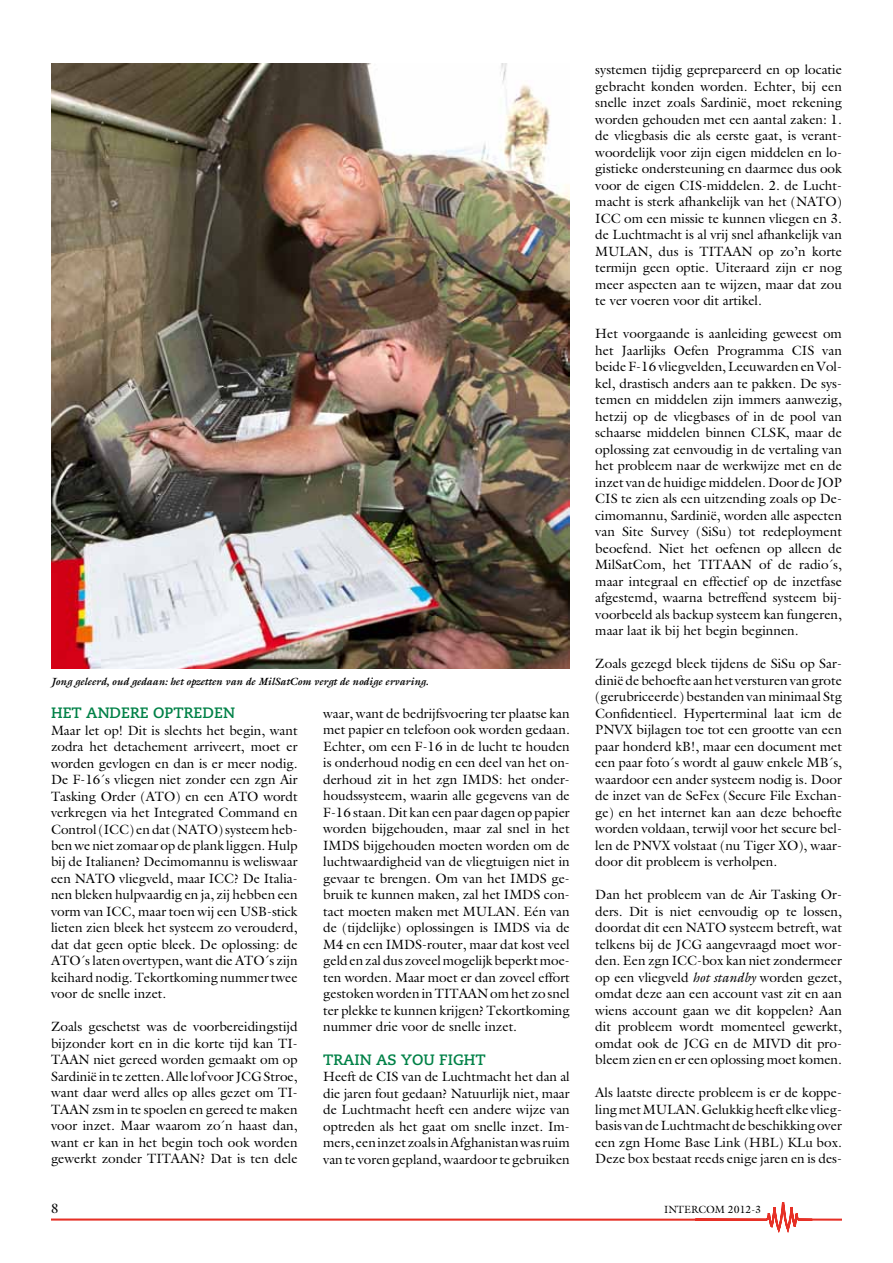
<style>
.page{position:relative;width:893px;height:1263px;background:#fff}
.page>*{position:absolute;margin:0;border:0;box-sizing:border-box;transform-origin:0 0}
.t1{font:700 15px "Caecilia";color:#008147}
.t2{font:13.5px/16.5px "Galliard Std";color:#000;text-align:justify}
.t3{font:italic 700 10.5px "Galliard Std";color:#000}
.t4{font:10.5px "Galliard Std";color:#000}
.s1{font-style:italic}
</style>
<div class="page">
<svg style="left:51px;top:1202px;width:791px;height:31px"></svg>
<img style="left:51px;top:64px;width:519px;height:604px">
<p class="t3" style="left:51px;top:675px;width:379px">Jong geleerd, oud gedaan: het opzetten van de MilSatCom vergt de nodige ervaring.</p>
<p class="t1" style="left:51px;top:704px;width:185px">HET ANDERE OPTREDEN</p>
<p class="t2" style="left:51px;top:721px;width:248px">Maar let op! Dit is slechts het begin, want zodra het detachement arriveert, moet er worden gevlogen en dan is er meer nodig.<br>De F-16´s vliegen niet zonder een zgn Air Tasking Order (ATO) en een ATO wordt verkregen via het Integrated Command en Control (ICC) en dat (NATO) systeem heb&shy;ben we niet zomaar op de plank liggen. Hulp bij de Italianen? Decimomannu is weliswaar een NATO vliegveld, maar ICC? De Italia&shy;nen bleken hulpvaardig en ja, zij hebben een vorm van ICC, maar toen wij een USB-stick lieten zien bleek het systeem zo verouderd, dat dat geen optie bleek. De oplossing: de ATO´s laten overtypen, want die ATO´s zijn keihard nodig. Tekortkoming nummer twee voor de snelle inzet.</p>
<p class="t2" style="left:51px;top:1018px;width:248px">Zoals geschetst was de voorbereidingstijd bijzonder kort en in die korte tijd kan TI-TAAN niet gereed worden gemaakt om op Sardinië in te zetten. Alle lof voor JCG Stroe, want daar werd alles op alles gezet om TI-TAAN zsm in te spoelen en gereed te maken voor inzet. Maar waarom zo´n haast dan, want er kan in het begin toch ook worden gewerkt zonder TITAAN? Dat is ten dele</p>
<p class="t2" style="left:323px;top:705px;width:248px">waar, want de bedrijfsvoering ter plaatse kan met papier en telefoon ook worden gedaan.<br>Echter, om een F-16 in de lucht te houden is onderhoud nodig en een deel van het on&shy;derhoud zit in het zgn IMDS: het onder&shy;houdssysteem, waarin alle gegevens van de F-16 staan. Dit kan een paar dagen op papier worden bijgehouden, maar zal snel in het IMDS bijgehouden moeten worden om de luchtwaardigheid van de vliegtuigen niet in gevaar te brengen. Om van het IMDS ge&shy;bruik te kunnen maken, zal het IMDS con&shy;tact moeten maken met MULAN. Eén van de (tijdelijke) oplossingen is IMDS via de M4 en een IMDS-router, maar dat kost veel geld en zal dus zoveel mogelijk beperkt moe&shy;ten worden. Maar moet er dan zoveel effort gestoken worden in TITAAN om het zo snel ter plekke te kunnen krijgen? Tekortkoming nummer drie voor de snelle inzet.</p>
<p class="t1" style="left:323px;top:1050px;width:164px">TRAIN AS YOU FIGHT</p>
<p class="t2" style="left:323px;top:1068px;width:248px">Heeft de CIS van de Luchtmacht het dan al die jaren fout gedaan? Natuurlijk niet, maar de Luchtmacht heeft een andere wijze van optreden als het gaat om snelle inzet. Im&shy;mers, een inzet zoals in Afghanistan was ruim van te voren gepland, waardoor te gebruiken</p>
<p class="t2" style="left:595px;top:61px;width:248px">systemen tijdig geprepareerd en op locatie gebracht konden worden. Echter, bij een snelle inzet zoals Sardinië, moet rekening worden gehouden met een aantal zaken: 1. de vliegbasis die als eerste gaat, is verant&shy;woordelijk voor zijn eigen middelen en lo&shy;gistieke ondersteuning en daarmee dus ook voor de eigen CIS-middelen. 2. de Lucht&shy;macht is sterk afhankelijk van het (NATO)<br>ICC om een missie te kunnen vliegen en 3. de Luchtmacht is al vrij snel afhankelijk van MULAN, dus is TITAAN op zo’n korte termijn geen optie. Uiteraard zijn er nog meer aspecten aan te wijzen, maar dat zou te ver voeren voor dit artikel.</p>
<p class="t2" style="left:595px;top:325px;width:248px">Het voorgaande is aanleiding geweest om het Jaarlijks Oefen Programma CIS van beide F-16 vliegvelden, Leeuwarden en Vol&shy;kel, drastisch anders aan te pakken. De sys&shy;temen en middelen zijn immers aanwezig, hetzij op de vliegbases of in de pool van schaarse middelen binnen CLSK, maar de oplossing zat eenvoudig in de vertaling van het probleem naar de werkwijze met en de inzet van de huidige middelen. Door de JOP CIS te zien als een uitzending zoals op De&shy;cimomannu, Sardinië, worden alle aspecten van Site Survey (SiSu) tot redeployment beoefend. Niet het oefenen op alleen de MilSatCom, het TITAAN of de radio´s, maar integraal en effectief op de inzetfase afgestemd, waarna betreffend systeem bij&shy;voorbeeld als backup systeem kan fungeren, maar laat ik bij het begin beginnen.</p>
<p class="t2" style="left:595px;top:655px;width:248px">Zoals gezegd bleek tijdens de SiSu op Sar&shy;dinië de behoefte aan het versturen van grote (gerubriceerde) bestanden van minimaal Stg Confidentieel. Hyperterminal laat icm de PNVX bijlagen toe tot een grootte van een paar honderd kB!, maar een document met een paar foto´s wordt al gauw enkele MB´s, waardoor een ander systeem nodig is. Door de inzet van de SeFex (Secure File Exchan&shy;ge) en het internet kan aan deze behoefte worden voldaan, terwijl voor het secure bel&shy;len de PNVX volstaat (nu Tiger XO), waar&shy;door dit probleem is verholpen.</p>
<p class="t2" style="left:595px;top:886px;width:248px">Dan het probleem van de Air Tasking Or&shy;ders. Dit is niet eenvoudig op te lossen, doordat dit een NATO systeem betreft, wat telkens bij de JCG aangevraagd moet wor&shy;den. Een zgn ICC-box kan niet zondermeer op een vliegveld <span class="s1">hot standby</span> worden gezet, omdat deze aan een account vast zit en aan wiens account gaan we dit koppelen? Aan dit probleem wordt momenteel gewerkt, omdat ook de JCG en de MIVD dit pro&shy;bleem zien en er een oplossing moet komen.</p>
<p class="t2" style="left:595px;top:1084px;width:248px">Als laatste directe probleem is er de koppe&shy;ling met MULAN. Gelukkig heeft elke vlieg&shy;basis van de Luchtmacht de beschikking over een zgn Home Base Link (HBL) KLu box.<br>Deze box bestaat reeds enige jaren en is des-</p>
<p class="t2" style="left:51px;top:1200px;width:9px">8</p>
<p class="t4" style="left:664px;top:1203px;width:99px">INTERCOM 2012-3</p>
</div>
